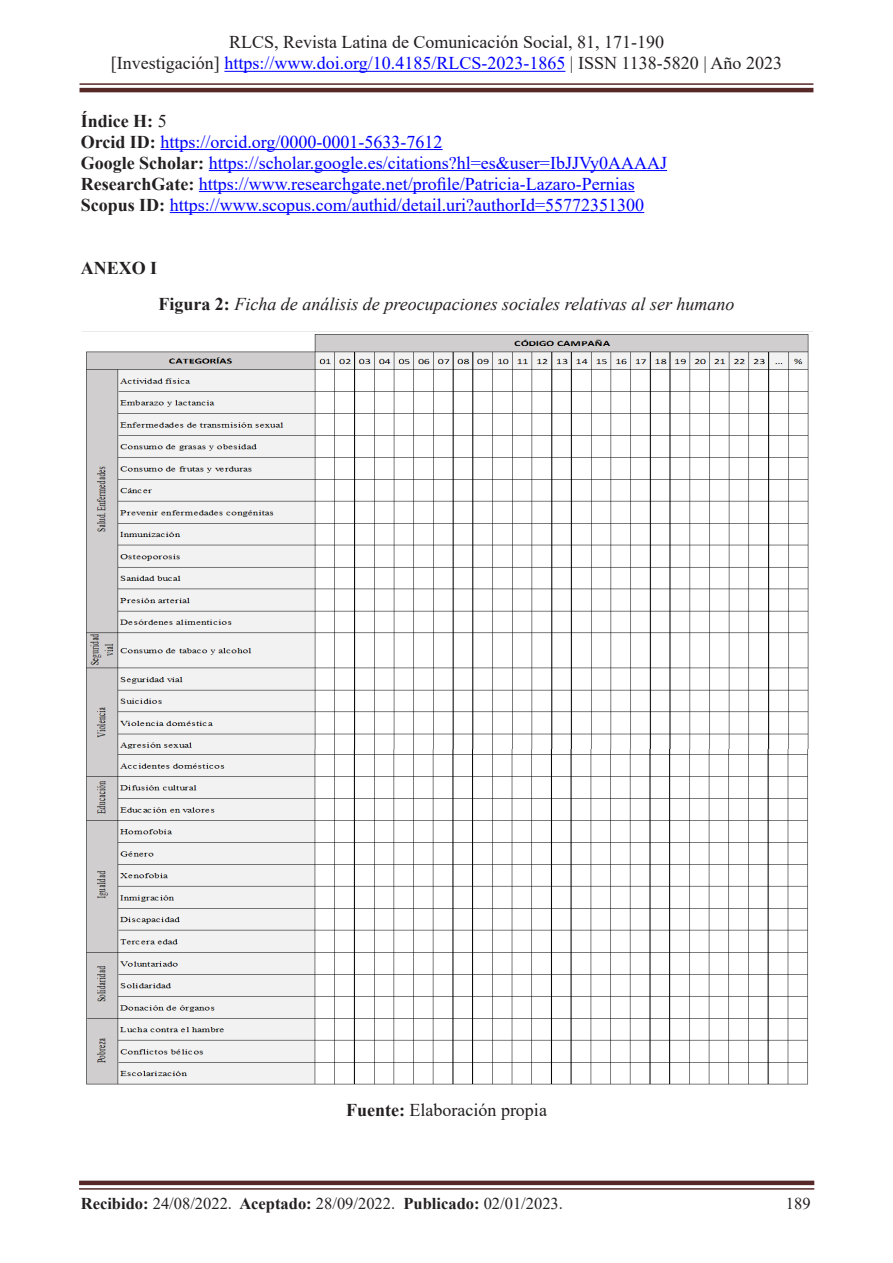
<style>
.page{position:relative;width:893px;height:1263px;background:#fff}
.page>*{position:absolute;margin:0;border:0;box-sizing:border-box;transform-origin:0 0}
.Texto{font:18px "Times New Roman";color:#00f}
.t1{font:18px/21.6px "Times New Roman";color:#231f20;text-align:center}
.t2{font:italic 18px "Times New Roman";color:#231f20}
.Texto-2{font:700 18px "Times New Roman";color:#231f20}
.t3{font:16.5px "Times New Roman";color:#231f20}
.s1{color:#00f}
.s2{font-weight:400}
.s3{font-weight:700;color:#231f20}
.s4{font-weight:700;font-style:normal}
.s5{font-weight:700}
</style>
<div class="page">
<hr style="left:80px;top:88px;width:733px;height:4px;background:#562928">
<hr style="left:80px;top:83px;width:733px;height:2px;background:#562928">
<hr style="left:224px;top:71px;width:341px;height:1px;background:#00f">
<div style="left:79px;top:1180px;width:735px;height:5px;background:#562928"></div>
<hr style="left:79px;top:1188px;width:735px;height:1px;background:#562928">
<hr style="left:160px;top:149px;width:283px;height:1px;background:#00f">
<hr style="left:209px;top:170px;width:458px;height:1px;background:#00f">
<hr style="left:199px;top:191px;width:436px;height:1px;background:#00f">
<hr style="left:170px;top:212px;width:474px;height:1px;background:#00f">
<img style="left:86px;top:334px;width:723px;height:415px">
<img style="left:86px;top:749px;width:722px;height:336px">
<p class="t1" style="left:111px;top:30px;width:673px">RLCS, Revista Latina de Comunicación Social, 81, 171-190<br>[Investigación] <span class="s1">https://www.doi.org/10.4185/RLCS-2023-1865</span> | ISSN 1138-5820 | Año 2023</p>
<p class="Texto-2" style="left:81px;top:108px;width:88px">Índice H: <span class="s2">5</span></p>
<p class="Texto" style="left:81px;top:129px;width:363px"><span class="s3">Orcid ID:</span> https://orcid.org/0000-0001-5633-7612</p>
<p class="Texto" style="left:81px;top:150px;width:588px"><span class="s3">Google Scholar:</span> https://scholar.google.es/citations?hl=es&amp;user=IbJJVy0AAAAJ</p>
<p class="Texto" style="left:81px;top:171px;width:555px"><span class="s3">ResearchGate:</span> https://www.researchgate.net/profile/Patricia-Lazaro-Pernias</p>
<p class="Texto" style="left:81px;top:192px;width:565px"><span class="s3">Scopus ID:</span> https://www.scopus.com/authid/detail.uri?authorId=55772351300</p>
<p class="Texto-2" style="left:81px;top:255px;width:78px">ANEXO I</p>
<p class="t2" style="left:158px;top:292px;width:578px"><span class="s4">Figura 2:</span> Ficha de análisis de preocupaciones sociales relativas al ser humano</p>
<p class="t1" style="left:346px;top:1098px;width:202px"><span class="s5">Fuente:</span> Elaboración propia</p>
<p class="t3" style="left:81px;top:1191px;width:484px"><span class="s5">Recibido:</span> 24/08/2022. <span class="s5">Aceptado:</span> 28/09/2022. <span class="s5">Publicado:</span> 02/01/2023.</p>
<p class="t3" style="left:786px;top:1191px;width:26px">189</p>
</div>
